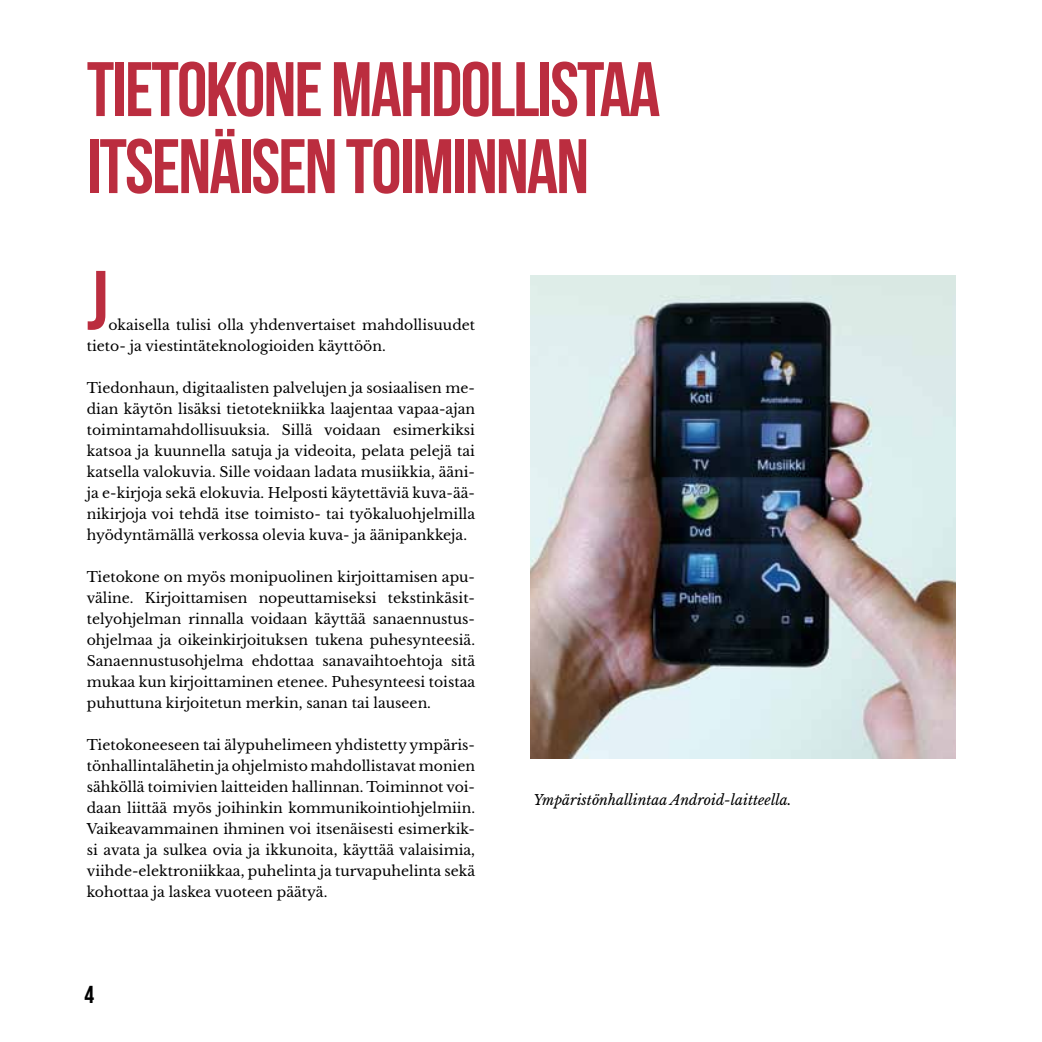
<style>
.page{position:relative;width:1042px;height:1042px;background:#fff}
.page>*{position:absolute;margin:0;border:0;box-sizing:border-box;transform-origin:0 0}
.t1{font:84px "Bebas Neue";color:#bb2d3f}
.t2{font:77px/77px "Bebas Neue";letter-spacing:-.025em;color:#bb2d3f}
.t3{font:24.5px "Bebas Neue";color:#000}
.t4{font:14px/21px "Libre Baskerville";color:#000;text-align:justify}
.t5{font:italic 14px "Libre Baskerville";color:#000}
</style>
<div class="page">
<img style="left:531px;top:276px;width:424px;height:482px">
<h2 class="t2" style="left:87px;top:50px;width:277px">TIETOKONE MAHD</h2>
<h2 class="t2" style="left:87px;top:50px;width:544px;text-indent:374px">OLLISTAA<br>ITSENÄISEN TOIMINNAN</h2>
<h1 class="t1" style="left:87px;top:255px;width:23px">J</h1>
<p class="t4" style="left:87px;top:314px;width:390px;text-indent:22px">okaisella tulisi olla yhdenvertaiset mahdollisuudet tieto- ja viestintäteknologioiden käyttöön.</p>
<p class="t4" style="left:87px;top:377px;width:390px">Tiedonhaun, digitaalisten palvelujen ja sosiaalisen me&shy;dian käytön lisäksi tietotekniikka laajentaa vapaa-ajan toimintamahdollisuuksia. Sillä voidaan esimerkiksi katsoa ja kuunnella satuja ja videoita, pelata pelejä tai katsella valokuvia. Sille voidaan ladata musiikkia, ääni&shy;ja e-kirjoja sekä elokuvia. Helposti käytettäviä kuva-ää&shy;nikirjoja voi tehdä itse toimisto- tai työkaluohjelmilla hyödyntämällä verkossa olevia kuva- ja äänipankkeja.</p>
<p class="t4" style="left:87px;top:566px;width:390px">Tietokone on myös monipuolinen kirjoittamisen apu&shy;väline. Kirjoittamisen nopeuttamiseksi tekstinkäsit&shy;telyohjelman rinnalla voidaan käyttää sanaennustus&shy;ohjelmaa ja oikeinkirjoituksen tukena puhesynteesiä.<br>Sanaennustusohjelma ehdottaa sanavaihtoehtoja sitä mukaa kun kirjoittaminen etenee. Puhesynteesi toistaa puhuttuna kirjoitetun merkin, sanan tai lauseen.</p>
<p class="t4" style="left:87px;top:734px;width:390px">Tietokoneeseen tai älypuhelimeen yhdistetty ympäris&shy;tönhallintalähetin ja ohjelmisto mahdollistavat monien sähköllä toimivien laitteiden hallinnan. Toiminnot voi&shy;daan liittää myös joihinkin kommunikointiohjelmiin.<br>Vaikeavammainen ihminen voi itsenäisesti esimerkik&shy;si avata ja sulkea ovia ja ikkunoita, käyttää valaisimia, viihde-elektroniikkaa, puhelinta ja turvapuhelinta sekä kohottaa ja laskea vuoteen päätyä.</p>
<h3 class="t3" style="left:84px;top:981px;width:11px">4</h3>
<p class="t5" style="left:533px;top:791px;width:259px">Ympäristönhallintaa Android-laitteella.</p>
</div>
